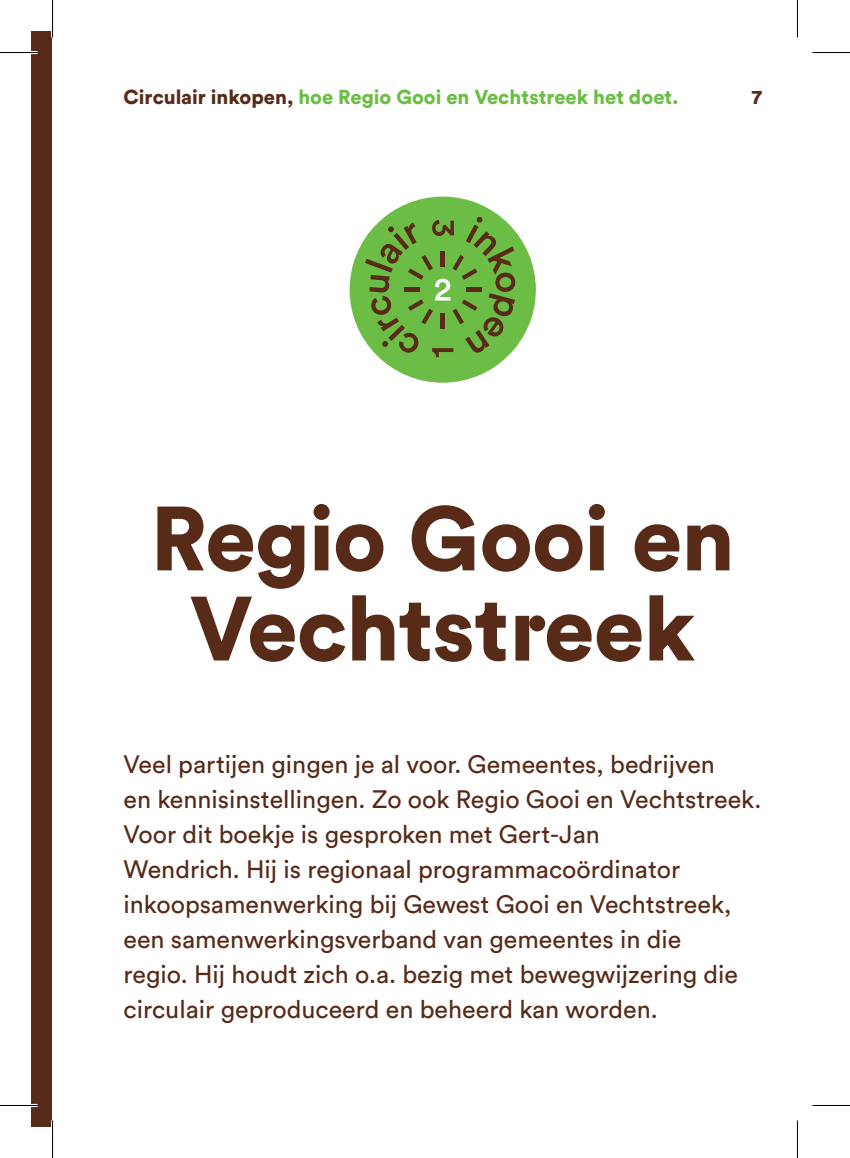
<style>
.page{position:relative;width:850px;height:1158px;background:#fff}
.page>*{position:absolute;margin:0;border:0;box-sizing:border-box;transform-origin:0 0}
.t1{font:900 90px "Circular Std";letter-spacing:-.01em;color:#572b18}
.t2{font:25px/35px "Circular Std";color:#572b18}
.t3{font:900 20px "Circular Std";color:#6cbd45}
.t4{font:900 20px "Circular Std";color:#572b18}
.s1{color:#572b18}
</style>
<div class="page">
<div style="left:31px;top:31px;width:787px;height:1095px;background:#572b18"></div>
<div style="left:52px;top:31px;width:766px;height:1095px;background:#fff"></div>
<svg style="left:190px;top:595px;width:504px;height:66px"></svg>
<div style="left:529px;top:615px;width:16px;height:16px;background:#572b18;border-radius:50%"></div>
<div style="left:349px;top:196px;width:186px;height:186px;background:#6cbd45;border-radius:50%"></div>
<svg style="left:365px;top:216px;width:150px;height:141px"></svg>
<hr style="left:0;top:51px;width:38px;height:3px;background:#fff">
<hr style="left:0;top:1103px;width:38px;height:3px;background:#fff">
<hr style="left:51px;top:0;width:3px;height:38px;background:#fff">
<hr style="left:51px;top:1120px;width:3px;height:37px;background:#fff">
<hr style="left:0;top:52px;width:38px;height:1px;background:#000">
<hr style="left:812px;top:52px;width:37px;height:1px;background:#000">
<hr style="left:0;top:1104px;width:38px;height:1px;background:#000">
<hr style="left:812px;top:1104px;width:37px;height:1px;background:#000">
<hr style="left:52px;top:0;width:1px;height:38px;background:#000">
<hr style="left:52px;top:1120px;width:1px;height:37px;background:#000">
<hr style="left:796px;top:0;width:1px;height:38px;background:#000">
<hr style="left:796px;top:1120px;width:1px;height:37px;background:#000">
<p class="t3" style="left:123px;top:84px;width:556px"><span class="s1">Circulair inkopen,</span> hoe Regio Gooi en Vechtstreek het doet.</p>
<p class="t4" style="left:751px;top:84px;width:12px">7</p>
<h1 class="t1" style="left:150px;top:479px;width:585px">Regio Gooi en</h1>
<p class="t2" style="left:123px;top:746px;width:639px">Veel partijen gingen je al voor. Gemeentes, bedrijven<br>en kennisinstellingen. Zo ook Regio Gooi en Vechtstreek.<br>Voor dit boekje is gesproken met Gert-Jan<br>Wendrich. Hij is regionaal programmacoördinator inkoopsamenwerking bij Gewest Gooi en Vechtstreek, een samenwerkingsverband van gemeentes in die<br>regio. Hij houdt zich o.a. bezig met bewegwijzering die circulair geproduceerd en beheerd kan worden.</p>
</div>
